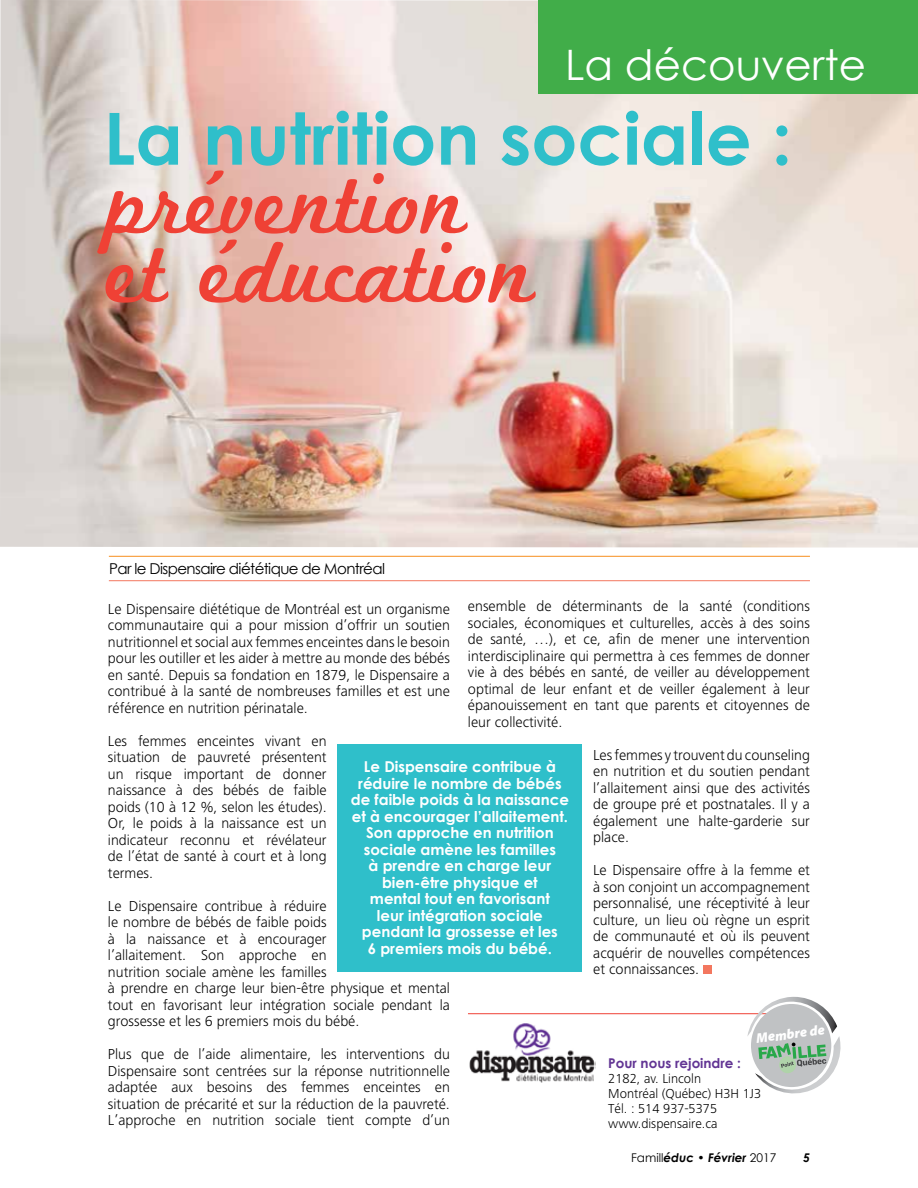
<style>
.page{position:relative;width:918px;height:1188px;background:#fff}
.page>*{position:absolute;margin:0;border:0;box-sizing:border-box;transform-origin:0 0}
.t1{font:90px/69px "Marketing Script";color:#ef4135}
.t2{font:700 72px "Century Gothic";color:#2fbfca}
.t3{font:42px "Century Gothic";color:#fff}
.t4{font:300 15px/16.5px "Frutiger Next LT";color:#000;text-align:justify}
.t5{font:700 15px/16.5px "Century Gothic";color:#fff;text-align:center}
.t6{font:15px "Century Gothic";letter-spacing:-.04em;color:#000}
.t7{font:italic 900 13.8px "Myriad Pro";color:#fff}
.t8{font:300 13.5px/15px "Frutiger Next LT";color:#000}
.t9{font:700 13.5px "Century Gothic";color:#623594}
.t10{font:italic 700 12px "Century Gothic";color:#000}
.s1{font-weight:400;font-style:normal}
</style>
<div class="page">
<img style="left:0;top:0;width:918px;height:548px">
<div style="left:703px;top:966px;width:9px;height:8px;background:#f3775f"></div>
<div style="left:539px;top:0;width:379px;height:94px;background:#41ad49"></div>
<hr style="left:109px;top:580px;width:701px;height:1px;background:#f3775f">
<hr style="left:109px;top:556px;width:701px;height:1px;background:#f78f1e">
<div style="left:337px;top:745px;width:245px;height:227px;background:#2fbfca"></div>
<hr style="left:468px;top:1013px;width:342px;height:1px;background:#ef4135">
<svg style="left:747px;top:997px;width:94px;height:97px"></svg>
<img style="left:469px;top:1023px;width:127px;height:60px">
<h3 class="t3" style="left:565px;top:40px;width:302px">La découverte</h3>
<h2 class="t2" style="left:104px;top:93px;width:690px">La nutrition sociale :</h2>
<h1 class="t1" style="left:108px;top:175px;width:429px">prévention et éducation</h1>
<p class="t6" style="left:109px;top:559px;width:277px">Par le Dispensaire diététique de Montréal</p>
<p class="t4" style="left:468px;top:598px;width:344px">ensemble de déterminants de la santé (conditions sociales, économiques et culturelles, accès à des soins de santé, …), et ce, afin de mener une intervention interdisciplinaire qui permettra à ces femmes de donner vie à des bébés en santé, de veiller au développement optimal de leur enfant et de veiller également à leur épanouissement en tant que parents et citoyennes de leur collectivité.</p>
<p class="t4" style="left:593px;top:746px;width:218px">Les femmes y trouvent du counseling en nutrition et du soutien pendant l’allaitement ainsi que des activités de groupe pré et postnatales. Il y a également une halte-garderie sur place.</p>
<p class="t4" style="left:593px;top:862px;width:218px">Le Dispensaire offre à la femme et à son conjoint un accompagnement personnalisé, une réceptivité à leur culture, un lieu où règne un esprit de communauté et où ils peuvent acquérir de nouvelles compétences et connaissances.</p>
<p class="t4" style="left:108px;top:601px;width:344px">Le Dispensaire diététique de Montréal est un organisme communautaire qui a pour mission d’offrir un soutien nutritionnel et social aux femmes enceintes dans le besoin pour les outiller et les aider à mettre au monde des bébés en santé. Depuis sa fondation en 1879, le Dispensaire a contribué à la santé de nombreuses familles et est une référence en nutrition périnatale.</p>
<p class="t4" style="left:108px;top:733px;width:220px">Les femmes enceintes vivant en situation de pauvreté présentent un risque important de donner naissance à des bébés de faible poids (10 à 12 %, selon les études).<br>Or, le poids à la naissance est un indicateur reconnu et révélateur de l’état de santé à court et à long termes.</p>
<p class="t4" style="left:108px;top:898px;width:344px;text-align:left">Le Dispensaire contribue à réduire<br>le nombre de bébés de faible poids<br>à la naissance et à encourager<br>l’allaitement. Son approche en<br>nutrition sociale amène les familles<br>à prendre en charge leur bien-être physique et mental tout en favorisant leur intégration sociale pendant la grossesse et les 6 premiers mois du bébé.</p>
<p class="t4" style="left:108px;top:1046px;width:344px">Plus que de l’aide alimentaire, les interventions du Dispensaire sont centrées sur la réponse nutritionnelle adaptée aux besoins des femmes enceintes en situation de précarité et sur la réduction de la pauvreté.<br>L’approche en nutrition sociale tient compte d’un</p>
<p class="t5" style="left:351px;top:758px;width:220px">Le Dispensaire contribue à réduire le nombre de bébés de faible poids à la naissance et à encourager l’allaitement.<br>Son approche en nutrition sociale amène les familles<br>à prendre en charge leur bien-être physique et<br>mental tout en favorisant<br>leur intégration sociale pendant la grossesse et les<br>6 premiers mois du bébé.</p>
<p class="t7" style="left:755px;top:1029px;width:70px;rotate:-7deg">Membre de</p>
<p class="t9" style="left:608px;top:1054px;width:134px">Pour nous rejoindre :</p>
<p class="t8" style="left:608px;top:1071px;width:154px">2182, av. Lincoln<br>Montréal (Québec) H3H 1J3<br>Tél. : 514 937-5375 www.dispensaire.ca</p>
<p class="t10" style="left:631px;top:1150px;width:147px"><span class="s1">Famill</span>éduc • Février <span class="s1">2017</span></p>
<p class="t10" style="left:803px;top:1150px;width:8px">5</p>
</div>
